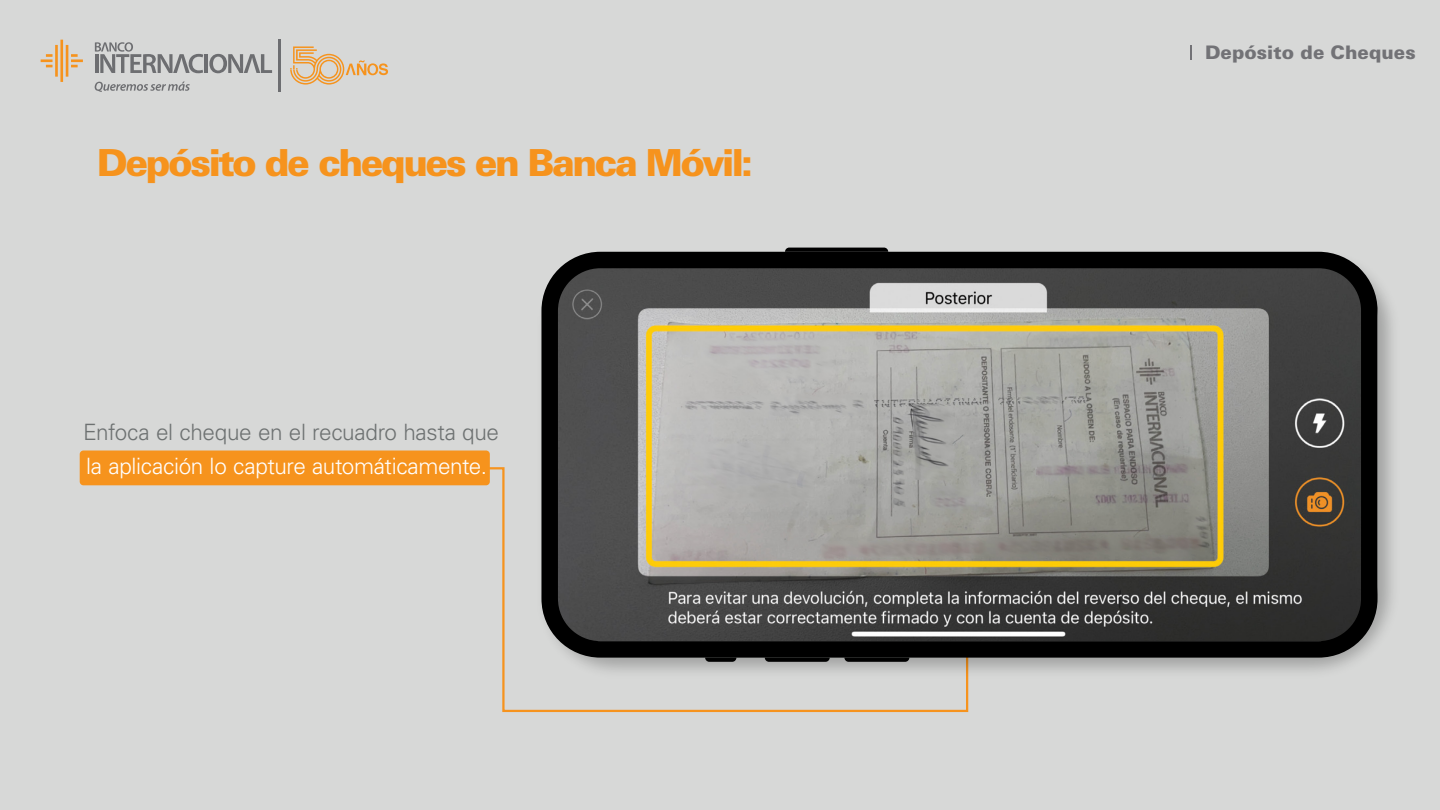
<style>
.page{position:relative;width:1440px;height:810px;background:#d7d8d7}
.page>*{position:absolute;margin:0;border:0;box-sizing:border-box;transform-origin:0 0}
.t1{font:900 37.28px "Univers LT Std";letter-spacing:-.07em;color:#f6931d}
.t2{font:300 22.5px/31.5px "Univers LT Std";letter-spacing:-.015em;color:#6d7171}
.t3{font:300 22.5px "Univers LT Std";letter-spacing:-.015em;color:#fff}
.t4{font:900 18.67px "Univers LT Std";color:#727276}
</style>
<div class="page">
<svg style="left:41px;top:40px;width:42px;height:42px"></svg>
<svg style="left:95px;top:42px;width:108px;height:31px"></svg>
<hr style="left:205px;top:54px;width:3px;height:19px;background:#6d6e71">
<svg style="left:209px;top:54px;width:63px;height:19px"></svg>
<svg style="left:95px;top:82px;width:95px;height:10px"></svg>
<hr style="left:278px;top:40px;width:3px;height:52px;background:#6d6e71">
<svg style="left:290px;top:46px;width:98px;height:39px"></svg>
<svg style="left:1190px;top:45px;width:1px;height:15px"></svg>
<svg style="left:462px;top:467px;width:507px;height:245px"></svg>
<div style="left:80px;top:451px;width:410px;height:34px;background:#f6931d;border-radius:4px"></div>
<img style="left:532px;top:247px;width:861px;height:437px">
<svg style="left:765px;top:658px;width:65px;height:4px"></svg>
<svg style="left:785px;top:248px;width:103px;height:4px"></svg>
<svg style="left:705px;top:658px;width:31px;height:4px"></svg>
<svg style="left:844px;top:658px;width:65px;height:4px"></svg>
<svg style="left:541px;top:252px;width:837px;height:406px;background:#73716a"></svg>
<h1 class="t1" style="left:97px;top:139px;width:658px">Depósito de cheques en Banca Móvil:</h1>
<p class="t2" style="left:83px;top:417px;width:418px">Enfoca el cheque en el recuadro hasta que la aplicación lo capture automáticamente.</p>
<p class="t3" style="left:86px;top:453px;width:403px">la aplicación lo capture automáticamente.</p>
<p class="t4" style="left:1205px;top:41px;width:212px">Depósito de Cheques</p>
</div>
